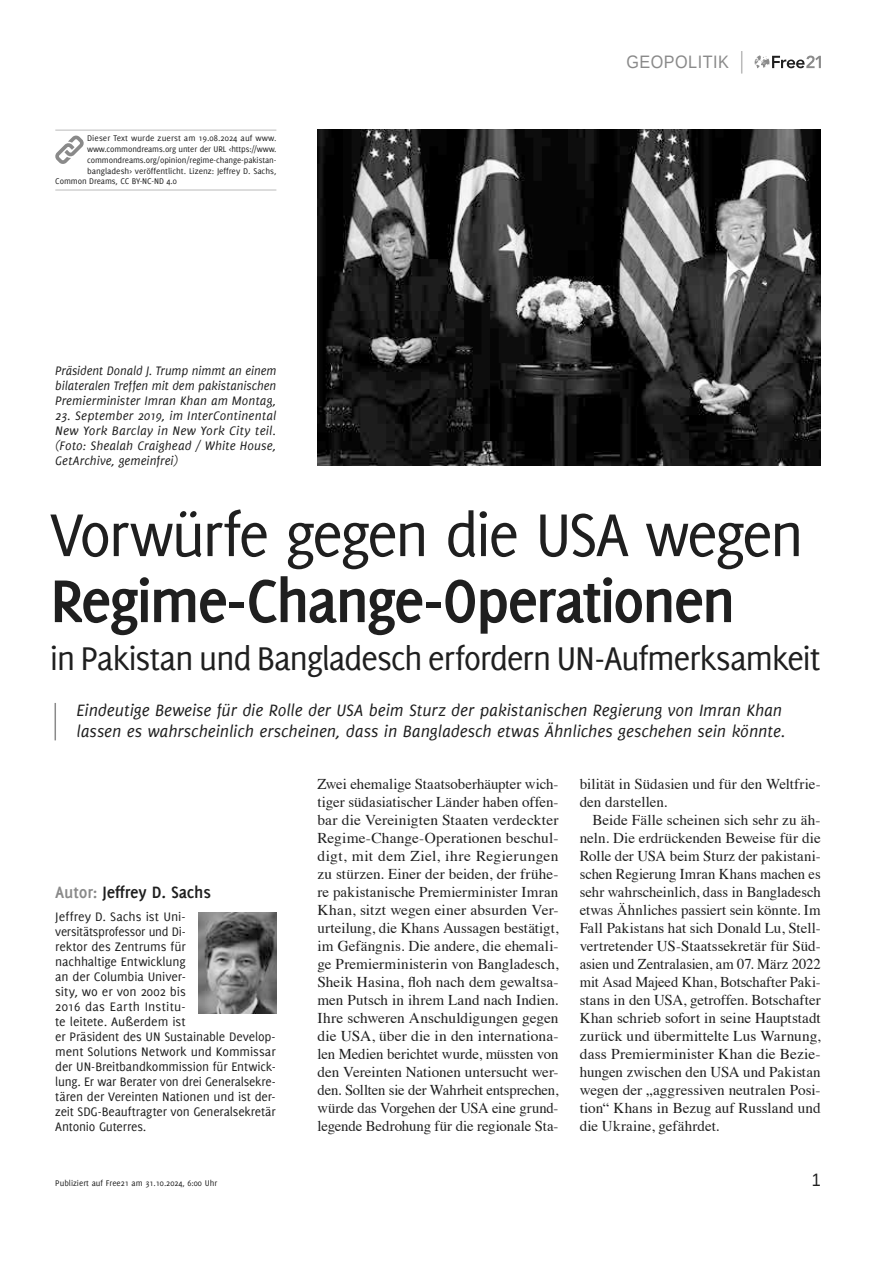
<style>
.page{position:relative;width:893px;height:1263px;background:#fff}
.page>*{position:absolute;margin:0;border:0;box-sizing:border-box;transform-origin:0 0}
.t1{font:700 66px "Delicious";letter-spacing:-.045em;color:#1f1f1f}
.t2{font:66px "Delicious";letter-spacing:-.045em;color:#1f1f1f}
.t3{font:36px "Delicious";letter-spacing:-.04em;color:#1f1f1f}
.t4{font:italic 18px/21.6px "Delicious";color:#1f1f1f}
.t5{font:700 18px "Delicious";letter-spacing:-.01em;color:#1f1f1f}
.t6{font:18px "Liberation Sans";letter-spacing:.03em;color:#8a8a8a;scale:.9 1}
.t7{font:18px "Liberation Sans";color:#1f1f1f;scale:.9 1}
.t8{font:15px/18px "Times";color:#1f1f1f;text-align:justify}
.t9{font:13.5px/15px "Delicious";letter-spacing:-.01em;color:#1f1f1f}
.t10{font:italic 13.5px/15px "Delicious";letter-spacing:.005em;color:#1f1f1f;text-align:justify}
.t11{font:italic 13.5px/15px "Delicious";letter-spacing:.005em;color:#1f1f1f;text-align:justify;scale:.96 1}
.t12{font:9px "Delicious";letter-spacing:-.005em;color:#1f1f1f}
.s1{color:#8a8a8a}
</style>
<div class="page">
<svg style="left:755px;top:55px;width:66px;height:13px"></svg>
<svg style="left:741px;top:51px;width:1px;height:23px"></svg>
<hr style="left:55px;top:703px;width:1px;height:37px;background:#8a8a8a">
<img style="left:317px;top:130px;width:504px;height:335px">
<hr style="left:55px;top:130px;width:221px;height:1px;background:#bababa">
<hr style="left:55px;top:190px;width:221px;height:1px;background:#bababa">
<svg style="left:55px;top:135px;width:29px;height:29px"></svg>
<img style="left:199px;top:913px;width:77px;height:100px">
<p class="t12" style="left:87px;top:133px;width:191px">Dieser Text wurde zuerst am 19.08.2024 auf www.</p>
<p class="t12" style="left:87px;top:144px;width:191px">www.commondreams.org unter der URL &lt;https://www.</p>
<p class="t12" style="left:87px;top:155px;width:191px">commondreams.org/opinion/regime-change-pakistan-</p>
<p class="t12" style="left:87px;top:165px;width:191px">bangladesh&gt; veröffentlicht. Lizenz: Jeffrey D. Sachs,</p>
<p class="t12" style="left:55px;top:176px;width:123px">Common Dreams, CC BY-NC-ND 4.0</p>
<p class="t11" style="left:55px;top:363px;width:232px">Präsident Donald J. Trump nimmt an einem bilateralen Treffen mit dem pakistanischen Premierminister Imran Khan am Montag,</p>
<p class="t10" style="left:55px;top:408px;width:223px">23. September 2019, im InterContinental New York Barclay in New York City teil. (Foto: Shealah Craighead / White House, GetArchive, gemeinfrei)</p>
<p class="t6" style="left:626px;top:51px;width:115px">GEOPOLITIK</p>
<h1 class="t2" style="left:50px;top:497px;width:755px">Vorwürfe gegen die USA wegen</h1>
<h1 class="t1" style="left:50px;top:563px;width:687px">Regime-Change-Operationen</h1>
<h2 class="t3" style="left:50px;top:638px;width:772px">in Pakistan und Bangladesch erfordern UN-Aufmerksamkeit</h2>
<p class="t4" style="left:77px;top:699px;width:711px">Eindeutige Beweise für die Rolle der USA beim Sturz der pakistanischen Regierung von Imran Khan lassen es wahrscheinlich erscheinen, dass in Bangladesch etwas Ähnliches geschehen sein könnte.</p>
<p class="t5" style="left:55px;top:882px;width:157px"><span class="s1">Autor:</span> Jeffrey D. Sachs</p>
<p class="t9" style="left:55px;top:909px;width:222px">Jeffrey D. Sachs ist Uni&shy;versitätsprofessor und Di-<br>rektor des Zentrums für<br>nachhaltige Entwicklung<br>an der Columbia Univer-<br>sity, wo er von 2002 bis<br>2016 das Earth Institu-<br>te leitete. Außerdem ist<br>er Präsident des UN Sustainable Develop&shy;ment Solutions Network und Kommissar der UN-Breitbandkommission für Entwick&shy;lung. Er war Berater von drei Generalsekre&shy;tären der Vereinten Nationen und ist der&shy;zeit SDG-Beauftragter von Generalsekretär<br>Antonio Guterres.</p>
<p class="t8" style="left:317px;top:774px;width:242px">Zwei ehemalige Staatsoberhäupter wich&shy;tiger südasiatischer Länder haben offen&shy;bar die Vereinigten Staaten verdeckter Regime-Change-Operationen beschul&shy;digt, mit dem Ziel, ihre Regierungen zu stürzen. Einer der beiden, der frühe&shy;re pakistanische Premierminister Imran Khan, sitzt wegen einer absurden Ver&shy;urteilung, die Khans Aussagen bestätigt, im Gefängnis. Die andere, die ehemali&shy;ge Premierministerin von Bangladesch, Sheik Hasina, floh nach dem gewaltsa&shy;men Putsch in ihrem Land nach Indien.<br>Ihre schweren Anschuldigungen gegen die USA, über die in den internationa&shy;len Medien berichtet wurde, müssten von den Vereinten Nationen untersucht wer&shy;den. Sollten sie der Wahrheit entsprechen, würde das Vorgehen der USA eine grund&shy;legende Bedrohung für die regionale Sta-</p>
<p class="t8" style="left:580px;top:774px;width:242px">bilität in Südasien und für den Weltfrie&shy;den darstellen.</p>
<p class="t8" style="left:580px;top:810px;width:242px;text-indent:13px">Beide Fälle scheinen sich sehr zu äh&shy;neln. Die erdrückenden Beweise für die Rolle der USA beim Sturz der pakistani&shy;schen Regierung Imran Khans machen es sehr wahrscheinlich, dass in Bangladesch etwas Ähnliches passiert sein könnte. Im Fall Pakistans hat sich Donald Lu, Stell&shy;vertretender US-Staatssekretär für Süd&shy;asien und Zentralasien, am 07. März 2022 mit Asad Majeed Khan, Botschafter Paki&shy;stans in den USA, getroffen. Botschafter Khan schrieb sofort in seine Hauptstadt zurück und übermittelte Lus Warnung, dass Premierminister Khan die Bezie&shy;hungen zwischen den USA und Pakistan wegen der „aggressiven neutralen Posi&shy;tion“ Khans in Bezug auf Russland und die Ukraine, gefährdet.</p>
<p class="t12" style="left:55px;top:1177px;width:163px">Publiziert auf Free21 am 31.10.2024, 6:00 Uhr</p>
<p class="t7" style="left:812px;top:1168px;width:12px">1</p>
</div>
